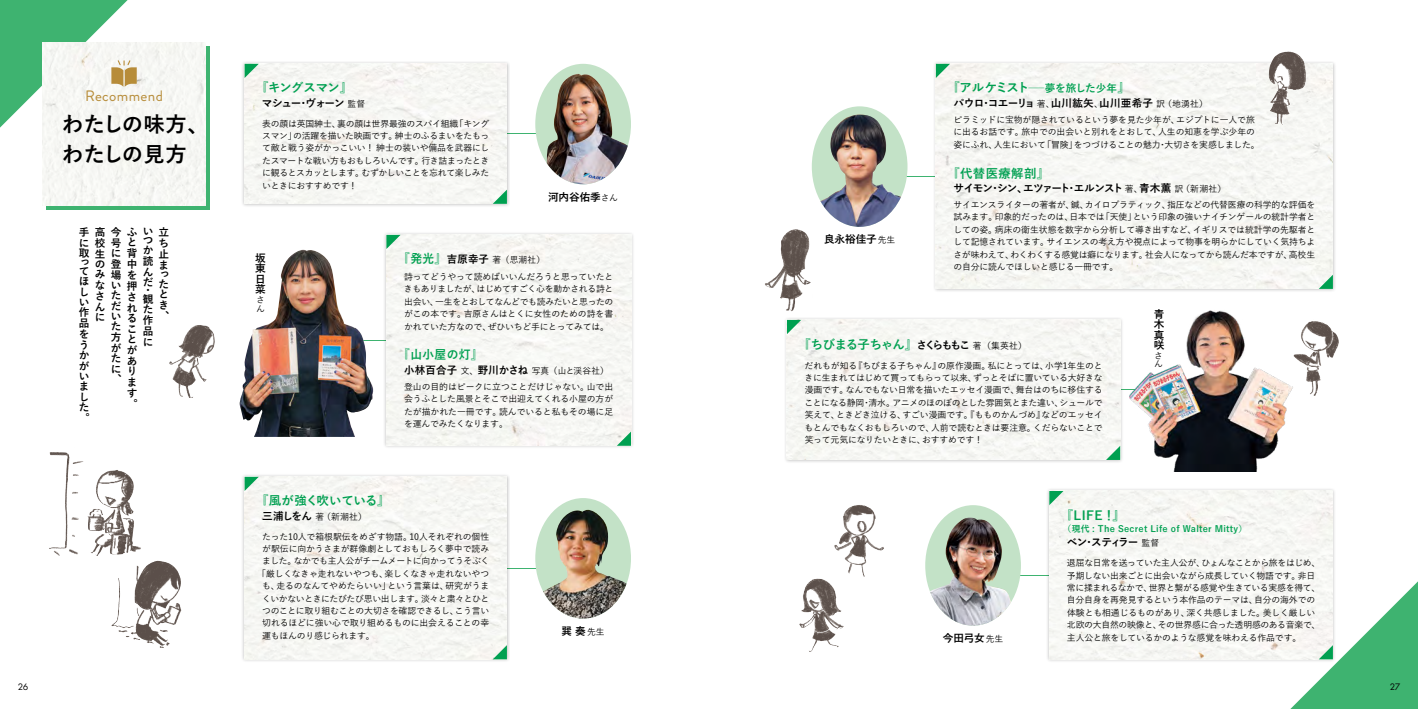
<style>
.page{position:relative;width:1418px;height:709px;background:#fff}
.page>*{position:absolute;margin:0;border:0;box-sizing:border-box;transform-origin:0 0}
.t1{font:700 21.25px/30.1px "Yu Go";letter-spacing:.015em;color:#000}
.t2{font:15px "Brandon Grotesque";letter-spacing:.025em;color:#b78c39}
.t3{font:700 12.38px "Yu Go";letter-spacing:-.02em;color:#00a051}
.t4{font:700 12.38px "Yu Go";letter-spacing:-.045em;color:#00a051}
.t5{font:700 12.38px "Yu Go";letter-spacing:-.02em;color:#00a051;scale:.95 1}
.t6{font:700 10.62px/10.5px "Yu Go";letter-spacing:-.045em;color:#000;text-align:justify}
.t7{font:700 10.62px "Yu Go";letter-spacing:-.08em;color:#000}
.t8{font:700 10.62px "Yu Go";letter-spacing:.015em;color:#000}
.t9{font:700 10.62px "Yu Go";letter-spacing:-.115em;color:#000}
.t10{font:9.75px "Futura PT";color:#000}
.t11{font:500 8.88px/12.4px "Yu Go";letter-spacing:-.02em;color:#000}
.t12{font:500 8.88px "Yu Go";letter-spacing:-.045em;color:#000}
.t13{font:700 8.88px "Yu Go";letter-spacing:.03em;color:#00a051}
.t14{font:500 8.88px "Yu Go";letter-spacing:-.04em;color:#000}
.s1{font-weight:500;font-size:8.88px}
.s2{font-weight:700;font-size:12.38px;color:#00a051}
.s3{font-weight:700;font-size:10.62px}
.s4{font-size:10.62px}
.s5{font-size:10.62px;color:#000}
.s6{font-weight:500;font-size:8.88px;color:#000}
</style>
<div class="page">
<img style="left:50px;top:452px;width:25px;height:70px">
<hr style="left:493px;top:567px;width:56px;height:1px;background:#3eb370">
<div style="left:241px;top:473px;width:269px;height:190px;background:#000;opacity:.25"></div>
<div style="left:244px;top:477px;width:263px;height:182px;background:#f6f7f3"></div>
<svg style="left:244px;top:477px;width:15px;height:14px"></svg>
<svg style="left:493px;top:645px;width:14px;height:14px"></svg>
<div style="left:535px;top:498px;width:96px;height:120px;background:#c3e2c7;border-radius:50%"></div>
<img style="left:543px;top:510px;width:83px;height:108px">
<div style="left:46px;top:46px;width:163px;height:163px;background:#3eb370"></div>
<div style="left:43px;top:43px;width:163px;height:163px;background:#f6f7f4"></div>
<svg style="left:0;top:0;width:137px;height:128px"></svg>
<hr style="left:869px;top:176px;width:93px;height:1px;background:#3eb370">
<div style="left:932px;top:61px;width:404px;height:231px;background:#000;opacity:.25"></div>
<div style="left:935px;top:64px;width:397px;height:225px;background:#f6f6f3"></div>
<div style="left:811px;top:106px;width:96px;height:121px;background:#c3e2c7;border-radius:50%"></div>
<img style="left:820px;top:114px;width:81px;height:113px">
<svg style="left:935px;top:64px;width:15px;height:14px"></svg>
<svg style="left:1318px;top:275px;width:14px;height:14px"></svg>
<img style="left:765px;top:229px;width:28px;height:59px">
<img style="left:834px;top:505px;width:24px;height:45px">
<img style="left:134px;top:561px;width:23px;height:45px">
<hr style="left:344px;top:340px;width:92px;height:1px;background:#3eb370">
<div style="left:383px;top:232px;width:251px;height:217px;background:#000;opacity:.25"></div>
<div style="left:386px;top:235px;width:245px;height:211px;background:#f6f6f3"></div>
<svg style="left:386px;top:235px;width:14px;height:14px"></svg>
<svg style="left:617px;top:431px;width:14px;height:15px"></svg>
<img style="left:239px;top:249px;width:134px;height:188px">
<img style="left:169px;top:325px;width:30px;height:72px">
<img style="left:1268px;top:52px;width:18px;height:50px">
<hr style="left:991px;top:574px;width:93px;height:1px;background:#3eb370">
<div style="left:1046px;top:488px;width:290px;height:175px;background:#000;opacity:.25"></div>
<div style="left:1049px;top:491px;width:283px;height:168px;background:#f7f7f4"></div>
<svg style="left:1049px;top:491px;width:14px;height:14px"></svg>
<svg style="left:1290px;top:581px;width:127px;height:128px"></svg>
<hr style="left:476px;top:133px;width:93px;height:1px;background:#3eb370">
<div style="left:241px;top:61px;width:269px;height:146px;background:#000;opacity:.25"></div>
<div style="left:244px;top:64px;width:263px;height:140px;background:#f6f7f3"></div>
<svg style="left:244px;top:64px;width:15px;height:14px"></svg>
<svg style="left:493px;top:190px;width:14px;height:14px"></svg>
<div style="left:535px;top:64px;width:96px;height:120px;background:#c3e2c7;border-radius:50%"></div>
<img style="left:546px;top:74px;width:82px;height:110px">
<hr style="left:1113px;top:389px;width:93px;height:1px;background:#3eb370">
<div style="left:783px;top:317px;width:340px;height:146px;background:#000;opacity:.25"></div>
<div style="left:787px;top:320px;width:333px;height:140px;background:#f6f7f3"></div>
<svg style="left:787px;top:320px;width:14px;height:14px"></svg>
<svg style="left:1106px;top:446px;width:14px;height:14px"></svg>
<div style="left:925px;top:505px;width:95px;height:120px;background:#c3e2c7;border-radius:50%"></div>
<img style="left:929px;top:517px;width:81px;height:108px">
<img style="left:1323px;top:323px;width:1px;height:28px">
<img style="left:799px;top:578px;width:20px;height:51px">
<img style="left:1129px;top:310px;width:194px;height:161px">
<h2 class="t2" style="left:85px;top:85px;width:79px">Recommend</h2>
<h1 class="t1" style="left:62px;top:110px;width:148px">わたしの味方、わたしの見方</h1>
<p class="t6" style="left:95px;top:227px;width:12px;text-align:left">高校生のみなさんに</p>
<p class="t6" style="left:111px;top:227px;width:12px">今号に登場</p>
<p class="t6" style="left:79px;top:227px;width:12px">手に取</p>
<p class="t6" style="left:79px;top:258px;width:11px;line-height:9px">って</p>
<p class="t6" style="left:79px;top:276px;width:12px;text-align:left">ほしい作品をうかがいました。</p>
<p class="t6" style="left:159px;top:227px;width:12px;line-height:10.9px">立ち止ま</p>
<p class="t6" style="left:159px;top:270px;width:11px;line-height:9.2px">った</p>
<p class="t6" style="left:159px;top:289px;width:12px;line-height:10.9px;text-align:left">とき、</p>
<p class="t6" style="left:127px;top:227px;width:12px;text-align:left">ふと背中を押されることがあります。</p>
<p class="t6" style="left:143px;top:226px;width:12px">いつか読んだ</p>
<p class="t6" style="left:111px;top:280px;width:12px">いただ</p>
<p class="t6" style="left:111px;top:311px;width:12px">いた方がたに、</p>
<p class="t6" style="left:143px;top:287px;width:12px;line-height:8.2px">・観</p>
<p class="t6" style="left:143px;top:304px;width:12px">た作品に</p>
<h3 class="t3" style="left:256px;top:81px;width:97px">『キングスマン』</h3>
<p class="t9" style="left:262px;top:97px;width:105px">マシュー・ヴォーン<span class="s1">監督</span></p>
<p class="t11" style="left:262px;top:116px;width:229px;text-align:justify">表の顔は英国紳士、裏の顔は世界最強のスパイ組織「キングスマン」の活躍を描いた映画です。紳士のふるまいをたもって敵と戦う姿がかっこいい！ 紳士の装いや備品を武器にしたスマートな戦い方もおもしろいんです。行き詰まったときに観るとスカッとします。むずかしいことを忘れて楽しみたいときにおすすめです！</p>
<p class="t6" style="left:548px;top:192px;width:71px">河内谷佑季<span class="s1">さん</span></p>
<p class="t6" style="left:255px;top:253px;width:12px;text-align:left">坂東日菜</p>
<p class="t11" style="left:256px;top:294px;width:10px;line-height:8.6px">さん</p>
<p class="t11" style="left:404px;top:251px;width:211px;line-height:16.4px;text-indent:-6px"><span class="s2">『発光』</span><span class="s3">吉原幸子</span>著（思潮社）<br>詩ってどうやって読めばいいんだろうと思っていたと</p>
<p class="t11" style="left:404px;top:282px;width:211px;text-align:justify">きもありましたが、はじめてすごく心を動かされる詩と出会い、一生をとおしてなんどでも読みたいと思ったのがこの本です。吉原さんはとくに女性のための詩を書かれていた方なので、ぜひいちど手にとってみては。</p>
<h3 class="t5" style="left:398px;top:348px;width:90px">『山小屋の灯』</h3>
<p class="t11" style="left:404px;top:361px;width:211px;line-height:16.1px"><span class="s3">小林百合子</span>文、<span class="s3">野川かさね</span>写真（山と渓谷社）登山の目的はピークに立つことだけじゃない。山で出</p>
<p class="t11" style="left:404px;top:391px;width:211px;text-align:justify">会うふとした風景とそこで出迎えてくれる小屋の方がたが描かれた一冊です。読んでいると私もその場に足を運んでみたくなります。</p>
<h3 class="t3" style="left:256px;top:494px;width:135px">『風が強く吹いている』</h3>
<p class="t11" style="left:262px;top:509px;width:106px"><span class="s3">三浦しをん</span> 著（新潮社）</p>
<p class="t11" style="left:262px;top:529px;width:228px">たった10人で箱根駅伝をめざす物語。10人それぞれの個性</p>
<p class="t11" style="left:262px;top:541px;width:228px">が駅伝に向かうさまが群像劇としておもしろく夢中で読み</p>
<p class="t12" style="left:262px;top:553px;width:229px">ました。なかでも主人公がチームメートに向かってうそぶく</p>
<p class="t11" style="left:257px;top:566px;width:233px">「厳しくなきゃ走れないやつも、楽しくなきゃ走れないやつ</p>
<p class="t11" style="left:262px;top:578px;width:229px">も、走るのなんてやめたらいい」という言葉は、研究がうま</p>
<p class="t12" style="left:262px;top:590px;width:229px">くいかないときにたびたび思い出します。淡々と粛々とひと</p>
<p class="t14" style="left:262px;top:602px;width:228px">つのことに取り組むことの大切さを確認できるし、こう言い</p>
<p class="t11" style="left:262px;top:616px;width:228px">切れるほどに強い心で取り組めるものに出会えることの幸</p>
<p class="t11" style="left:262px;top:628px;width:114px">運もほんのり感じられます。</p>
<p class="t6" style="left:561px;top:626px;width:44px">巽 奏<span class="s1">先生</span></p>
<h3 class="t3" style="left:947px;top:81px;width:184px">『アルケミスト<span class="s4">─夢を旅した少年</span>』</h3>
<p class="t8" style="left:953px;top:97px;width:256px">パウロ・コエーリョ <span class="s1">著、</span>山川紘矢<span class="s1">、</span>山川亜希子 <span class="s1">訳 （地湧社）</span></p>
<p class="t11" style="left:953px;top:112px;width:308px">ピラミッドに宝物が隠されているという夢を見た少年が、エジプトに一人で旅に出るお話です。旅中での出会いと別れをとおして、人生の知恵を学ぶ少年の姿にふれ、人生において「冒険」をつづけることの魅力・大切さを実感しました。</p>
<p class="t6" style="left:824px;top:234px;width:73px">良永裕佳子<span class="s1">先生</span></p>
<h3 class="t3" style="left:947px;top:166px;width:103px">『代替医療解剖』</h3>
<p class="t7" style="left:953px;top:182px;width:274px">サイモン・シン、エツァート・エルンスト <span class="s1">著、</span>青木薫 <span class="s1">訳 （新潮社）</span></p>
<p class="t11" style="left:953px;top:197px;width:363px;text-align:justify">サイエンスライターの著者が、鍼、カイロプラティック、指圧などの代替医療の科学的な評価を試みます。印象的だったのは、日本では「天使」という印象の強いナイチンゲールの統計学者としての姿。病床の衛生状態を数字から分析して導き出すなど、イギリスでは統計学の先駆者として記憶されています。サイエンスの考え方や視点によって物事を明らかにしていく気持ちよさが味わえて、わくわくする感覚は癖になります。社会人になってから読んだ本ですが、高校生の自分に読んでほしいと感じる一冊です。</p>
<h3 class="t4" style="left:798px;top:337px;width:230px">『ちびまる子ちゃん』<span class="s5">さくらももこ</span> <span class="s6">著 （集英社）</span></h3>
<p class="t11" style="left:804px;top:358px;width:300px;text-align:justify">だれもが知る『ちびまる子ちゃん』の原作漫画。私にとっては、小学1年生のときに生まれてはじめて買ってもらって以来、ずっとそばに置いている大好きな漫画です。なんでもない日常を描いたエッセイ漫画で、舞台はのちに移住することになる静岡・清水。アニメのほのぼのとした雰囲気とまた違い、シュールで笑えて、ときどき泣ける、すごい漫画です。『もものかんづめ』などのエッセイもとんでもなくおもしろいので、人前で読むときは要注意。くだらないことで笑って元気になりたいときに、おすすめです！</p>
<p class="t6" style="left:1153px;top:309px;width:12px">青木真咲</p>
<p class="t11" style="left:1154px;top:350px;width:10px;line-height:8.6px">さん</p>
<p class="t6" style="left:942px;top:633px;width:62px">今田弓女<span class="s1">先生</span></p>
<h3 class="t3" style="left:1060px;top:508px;width:65px">『LIFE！』</h3>
<p class="t13" style="left:1062px;top:524px;width:186px">（現代 : The Secret Life of Walter Mitty）</p>
<p class="t6" style="left:1066px;top:537px;width:94px">ベン・スティラー<span class="s1">監督</span></p>
<p class="t11" style="left:1066px;top:555px;width:255px">退屈な日常を送っていた主人公が、ひょんなことから旅をはじめ、予期しない出来ごとに出会いながら成長していく物語です。非日常に揉まれるなかで、世界と繋がる感覚や生きている実感を得て、自分自身を再発見するという本作品のテーマは、自分の海外での体験とも相通じるものがあり、深く共感しました。美しく厳しい北欧の大自然の映像と、その世界感に合った透明感のある音楽で、主人公と旅をしているかのような感覚を味わえる作品です。</p>
<p class="t10" style="left:18px;top:680px;width:12px">26</p>
<p class="t10" style="left:1389px;top:680px;width:12px">27</p>
</div>
